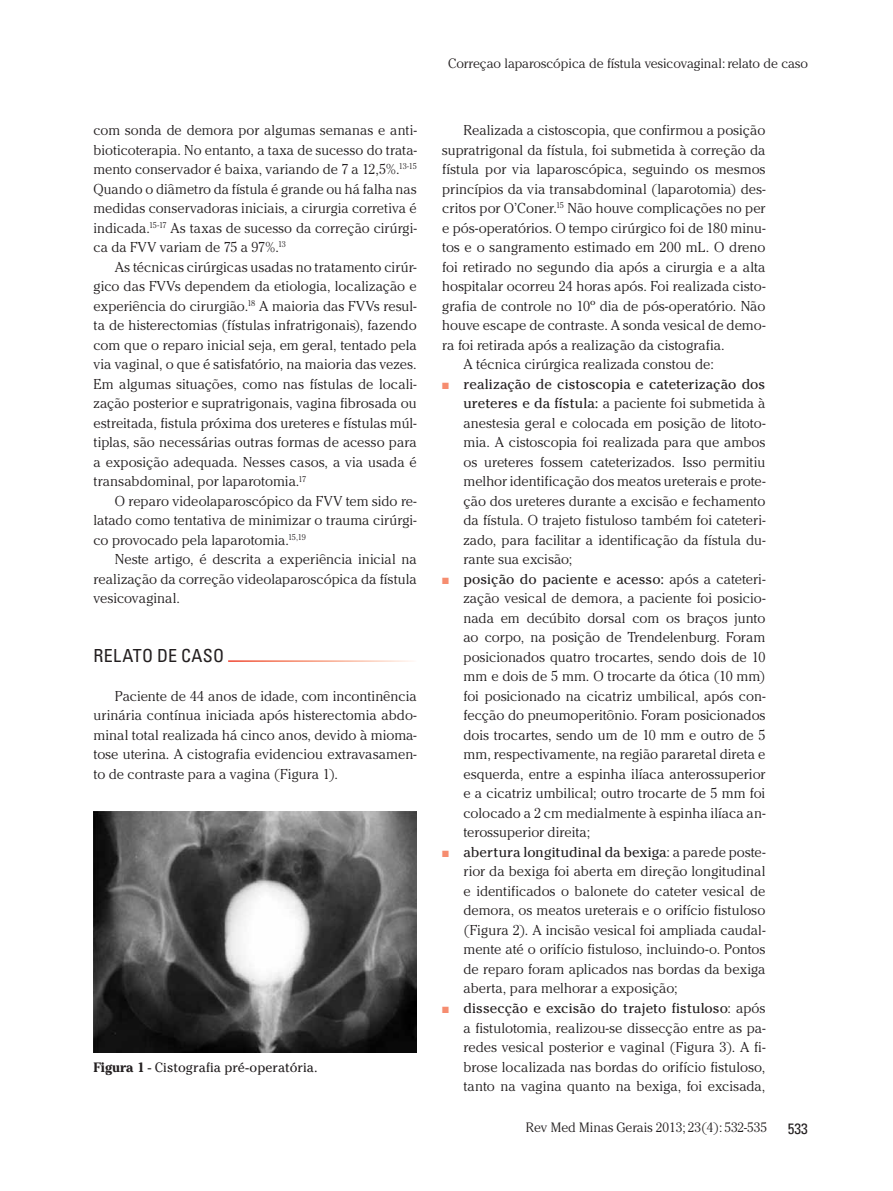
<style>
.page{position:relative;width:893px;height:1191px;background:#fff}
.page>*{position:absolute;margin:0;border:0;box-sizing:border-box;transform-origin:0 0}
.t1{font:condensed 18px "Univers LT Std";letter-spacing:.015em;color:#231f20}
.t2{font:condensed 15px "Univers LT Std";color:#231f20}
.t3{font:300 14.25px/19.5px "Cheltenham Std";color:#231f20;text-align:justify}
.t4{font:300 13.5px "Cheltenham Std";color:#231f20}
.t5{font:13.5px "Cheltenham Std";color:#231f20}
.s1{font-weight:700}
.s2{color:#f68d70}
.s3{font-weight:400}
</style>
<div class="page">
<img style="left:94px;top:811px;width:323px;height:242px">
<p class="t3" style="left:94px;top:120px;width:325px">com sonda de demora por algumas semanas e anti&shy;bioticoterapia. No entanto, a taxa de sucesso do trata&shy;mento conservador é baixa, variando de 7 a 12,5%.<sup>13-15<br></sup>Quando o diâmetro da fístula é grande ou há falha nas medidas conservadoras iniciais, a cirurgia corretiva é indicada.<sup>15-17</sup> As taxas de sucesso da correção cirúrgi&shy;ca da FVV variam de 75 a 97%.<sup>13</sup></p>
<p class="t3" style="left:94px;top:257px;width:325px;text-indent:21px">As técnicas cirúrgicas usadas no tratamento cirúr&shy;gico das FVVs dependem da etiologia, localização e experiência do cirurgião.<sup>18</sup> A maioria das FVVs resul&shy;ta de histerectomias (fístulas infratrigonais), fazendo com que o reparo inicial seja, em geral, tentado pela via vaginal, o que é satisfatório, na maioria das vezes.<br>Em algumas situações, como nas fístulas de locali&shy;zação posterior e supratrigonais, vagina fibrosada ou estreitada, fistula próxima dos ureteres e fístulas múl&shy;tiplas, são necessárias outras formas de acesso para a exposição adequada. Nesses casos, a via usada é transabdominal, por laparotomia.<sup>17</sup></p>
<p class="t3" style="left:94px;top:491px;width:325px;text-indent:21px">O reparo videolaparoscópico da FVV tem sido re&shy;latado como tentativa de minimizar o trauma cirúrgi&shy;co provocado pela laparotomia.<sup>15,19</sup></p>
<p class="t3" style="left:94px;top:549px;width:325px;text-indent:21px">Neste artigo, é descrita a experiência inicial na realização da correção videolaparoscópica da fístula vesicovaginal.</p>
<p class="t1" style="left:94px;top:644px;width:120px">RELATO DE CASO</p>
<p class="t3" style="left:94px;top:686px;width:325px;text-indent:21px">Paciente de 44 anos de idade, com incontinência urinária contínua iniciada após histerectomia abdo&shy;minal total realizada há cinco anos, devido à mioma&shy;tose uterina. A cistografia evidenciou extravasamen&shy;to de contraste para a vagina (Figura 1).</p>
<p class="t5" style="left:94px;top:1059px;width:226px"><span class="s1">Figura 1</span> - Cistografia pré-operatória.</p>
<p class="t4" style="left:448px;top:56px;width:361px">Correçao laparoscópica de fístula vesicovaginal: relato de caso</p>
<p class="t3" style="left:463px;top:120px;width:303px">Realizada a cistoscopia, que confirmou a posição</p>
<p class="t3" style="left:442px;top:140px;width:325px">supratrigonal da fístula, foi submetida à correção da</p>
<p class="t3" style="left:442px;top:159px;width:325px">fístula por via laparoscópica, seguindo os mesmos</p>
<p class="t3" style="left:442px;top:179px;width:325px">princípios da via transabdominal (laparotomia) des-</p>
<p class="t3" style="left:442px;top:198px;width:325px">critos por O’Coner.<sup>15</sup> Não houve complicações no per</p>
<p class="t3" style="left:442px;top:218px;width:325px">e pós-operatórios. O tempo cirúrgico foi de 180 minu-</p>
<p class="t3" style="left:442px;top:237px;width:325px">tos e o sangramento estimado em 200 mL. O dreno</p>
<p class="t3" style="left:442px;top:257px;width:325px">foi retirado no segundo dia após a cirurgia e a alta</p>
<p class="t3" style="left:442px;top:276px;width:325px">hospitalar ocorreu 24 horas após. Foi realizada cisto-</p>
<p class="t3" style="left:442px;top:296px;width:325px">grafia de controle no 10º dia de pós-operatório. Não</p>
<p class="t3" style="left:442px;top:315px;width:325px">houve escape de contraste. A sonda vesical de demo-</p>
<p class="t3" style="left:442px;top:335px;width:284px">ra foi retirada após a realização da cistografia.</p>
<p class="t3" style="left:463px;top:354px;width:252px">A técnica cirúrgica realizada constou de:</p>
<p class="t3" style="left:463px;top:374px;width:303px;text-indent:-21px"><span class="s2">■</span> <span class="s3">realização de cistoscopia e cateterização dos ureteres e da fístula:</span> a paciente foi submetida à anestesia geral e colocada em posição de litoto&shy;mia. A cistoscopia foi realizada para que ambos os ureteres fossem cateterizados. Isso permitiu melhor identificação dos meatos ureterais e prote&shy;ção dos ureteres durante a excisão e fechamento da fístula. O trajeto fistuloso também foi cateteri&shy;zado, para facilitar a identificação da fístula du&shy;rante sua excisão;</p>
<p class="t3" style="left:463px;top:569px;width:303px;text-indent:-21px"><span class="s2">■</span> <span class="s3">posição do paciente e acesso:</span> após a cateteri&shy;zação vesical de demora, a paciente foi posicio&shy;nada em decúbito dorsal com os braços junto ao corpo, na posição de Trendelenburg. Foram posicionados quatro trocartes, sendo dois de 10 mm e dois de 5 mm. O trocarte da ótica (10 mm) foi posicionado na cicatriz umbilical, após con&shy;fecção do pneumoperitônio. Foram posicionados dois trocartes, sendo um de 10 mm e outro de 5 mm, respectivamente, na região pararetal direta e esquerda, entre a espinha ilíaca anterossuperior e a cicatriz umbilical; outro trocarte de 5 mm foi colocado a 2 cm medialmente à espinha ilíaca an&shy;terossuperior direita;</p>
<p class="t3" style="left:463px;top:842px;width:303px;text-indent:-21px"><span class="s2">■</span> <span class="s3">abertura longitudinal da bexiga</span>: a parede poste&shy;rior da bexiga foi aberta em direção longitudinal e identificados o balonete do cateter vesical de demora, os meatos ureterais e o orifício fistuloso (Figura 2). A incisão vesical foi ampliada caudal&shy;mente até o orifício fistuloso, incluindo-o. Pontos de reparo foram aplicados nas bordas da bexiga aberta, para melhorar a exposição;</p>
<p class="t3" style="left:463px;top:998px;width:303px;text-indent:-21px"><span class="s2">■</span> <span class="s3">dissecção e excisão do trajeto fistuloso</span>: após a fistulotomia, realizou-se dissecção entre as pa&shy;redes vesical posterior e vaginal (Figura 3). A fi&shy;brose localizada nas bordas do orifício fistuloso, tanto na vagina quanto na bexiga, foi excisada,</p>
<p class="t4" style="left:526px;top:1120px;width:243px">Rev Med Minas Gerais 2013; 23(4): 532-535</p>
<p class="t2" style="left:788px;top:1119px;width:21px">533</p>
</div>
